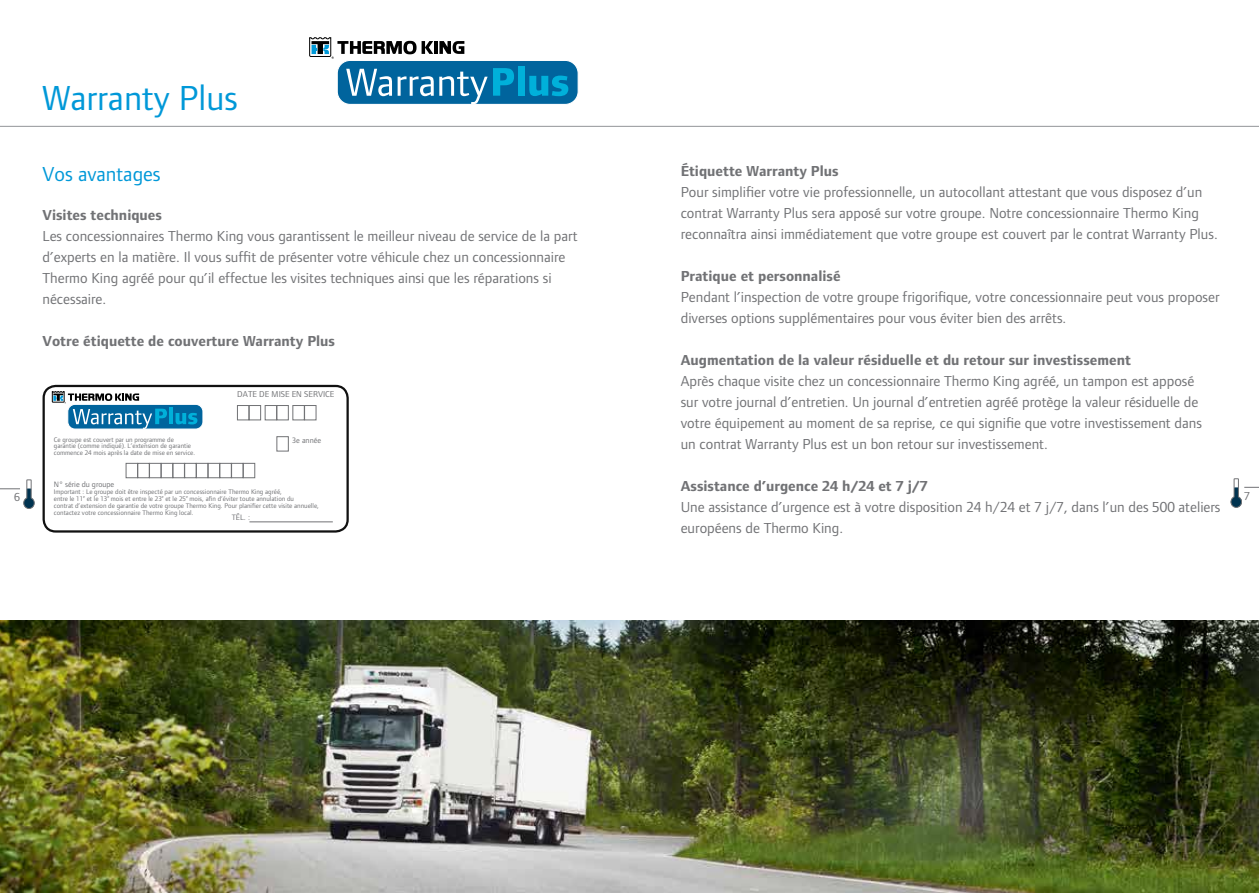
<style>
.page{position:relative;width:1259px;height:893px;background:#fff}
.page>*{position:absolute;margin:0;border:0;box-sizing:border-box;transform-origin:0 0}
.t1{font:36px "Foundry Form Sans Blonde";color:#0098d8}
.t2{font:21px "Foundry Form Sans Blonde";color:#0098d8}
.t3{font:15px/21px "Foundry Form Sans Blonde";color:#717275}
.t4{font:700 15px "Foundry Form Sans Blonde";color:#717275}
.t5{font:12px "Foundry Form Sans Blonde";color:#717275}
.t6{font:8.85px "Foundry Form Sans Blonde";color:#717275}
.t7{font:8.1px "Foundry Form Sans Blonde";color:#717275}
.t8{font:6.9px/6.9px "Foundry Form Sans Blonde";color:#717275}
</style>
<div class="page">
<img style="left:0;top:621px;width:1259px;height:272px">
<div style="left:43px;top:385px;width:306px;height:148px;border:2px solid #111;border-radius:12px"></div>
<div style="left:68px;top:404px;width:135px;height:25px;background:#00649d;border-radius:7px"></div>
<div style="left:67px;top:404px;width:136px;height:25px;border:1px solid #fff;border-radius:7px"></div>
<svg style="left:73px;top:409px;width:94px;height:20px"></svg>
<hr style="left:169px;top:408px;width:4px;height:16px;background:#00b0da">
<svg style="left:175px;top:413px;width:22px;height:11px"></svg>
<svg style="left:52px;top:391px;width:87px;height:12px"></svg>
<div style="left:237px;top:405px;width:12px;height:15px;border:1px solid #717275"></div>
<div style="left:184px;top:463px;width:12px;height:15px;border:1px solid #717275"></div>
<div style="left:138px;top:463px;width:11px;height:15px;border:1px solid #717275"></div>
<div style="left:126px;top:463px;width:12px;height:15px;border:1px solid #717275"></div>
<div style="left:249px;top:405px;width:12px;height:15px;border:1px solid #717275"></div>
<div style="left:196px;top:463px;width:12px;height:15px;border:1px solid #717275"></div>
<div style="left:149px;top:463px;width:12px;height:15px;border:1px solid #717275"></div>
<div style="left:265px;top:405px;width:12px;height:15px;border:1px solid #717275"></div>
<div style="left:208px;top:463px;width:12px;height:15px;border:1px solid #717275"></div>
<div style="left:161px;top:463px;width:12px;height:15px;border:1px solid #717275"></div>
<div style="left:231px;top:463px;width:12px;height:15px;border:1px solid #717275"></div>
<div style="left:220px;top:463px;width:11px;height:15px;border:1px solid #717275"></div>
<div style="left:173px;top:463px;width:12px;height:15px;border:1px solid #717275"></div>
<div style="left:304px;top:405px;width:12px;height:15px;border:1px solid #717275"></div>
<div style="left:243px;top:463px;width:12px;height:15px;border:1px solid #717275"></div>
<hr style="left:249px;top:522px;width:84px;height:1px;background:#717275">
<hr style="left:0;top:126px;width:1259px;height:1px;background:#939598">
<svg style="left:0;top:479px;width:35px;height:30px"></svg>
<svg style="left:1230px;top:478px;width:29px;height:30px"></svg>
<div style="left:337px;top:60px;width:241px;height:44px;background:#00649d;border-radius:13px"></div>
<div style="left:337px;top:60px;width:242px;height:45px;border:1px solid #fff;border-radius:13px"></div>
<svg style="left:346px;top:69px;width:141px;height:35px"></svg>
<svg style="left:493px;top:68px;width:21px;height:28px"></svg>
<div style="left:517px;top:66px;width:7px;height:30px;background:#00b0da"></div>
<svg style="left:529px;top:76px;width:39px;height:20px"></svg>
<hr style="left:434px;top:41px;width:4px;height:13px;background:#000">
<svg style="left:439px;top:41px;width:25px;height:13px"></svg>
<svg style="left:309px;top:38px;width:124px;height:21px"></svg>
<h1 class="t1" style="left:43px;top:77px;width:197px">Warranty Plus</h1>
<p class="t4" style="left:681px;top:163px;width:159px">Étiquette Warranty Plus</p>
<p class="t3" style="left:681px;top:181px;width:538px">Pour simplifier votre vie professionnelle, un autocollant attestant que vous disposez d’un contrat Warranty Plus sera apposé sur votre groupe. Notre concessionnaire Thermo King reconnaîtra ainsi immédiatement que votre groupe est couvert par le contrat Warranty Plus.</p>
<p class="t4" style="left:681px;top:268px;width:161px">Pratique et personnalisé</p>
<p class="t3" style="left:681px;top:286px;width:540px">Pendant l’inspection de votre groupe frigorifique, votre concessionnaire peut vous proposer diverses options supplémentaires pour vous éviter bien des arrêts.</p>
<p class="t4" style="left:681px;top:352px;width:452px">Augmentation de la valeur résiduelle et du retour sur investissement</p>
<p class="t3" style="left:681px;top:370px;width:522px">Après chaque visite chez un concessionnaire Thermo King agréé, un tampon est apposé sur votre journal d’entretien. Un journal d’entretien agréé protège la valeur résiduelle de votre équipement au moment de sa reprise, ce qui signifie que votre investissement dans un contrat Warranty Plus est un bon retour sur investissement.</p>
<p class="t4" style="left:681px;top:478px;width:248px">Assistance d’urgence 24 h/24 et 7 j/7</p>
<p class="t3" style="left:681px;top:496px;width:541px">Une assistance d’urgence est à votre disposition 24 h/24 et 7 j/7, dans l’un des 500 ateliers européens de Thermo King.</p>
<h2 class="t2" style="left:43px;top:162px;width:120px">Vos avantages</h2>
<p class="t4" style="left:43px;top:207px;width:121px">Visites techniques</p>
<p class="t3" style="left:43px;top:225px;width:536px">Les concessionnaires Thermo King vous garantissent le meilleur niveau de service de la part d’experts en la matière. Il vous suffit de présenter votre véhicule chez un concessionnaire Thermo King agréé pour qu’il effectue les visites techniques ainsi que les réparations si nécessaire.</p>
<p class="t4" style="left:43px;top:333px;width:294px">Votre étiquette de couverture Warranty Plus</p>
<p class="t6" style="left:237px;top:389px;width:99px">DATE DE MISE EN SERVICE</p>
<p class="t8" style="left:54px;top:436px;width:143px;line-height:6.3px">Ce groupe est couvert par un programme de garantie (comme indiqué). L’extension de garantie commence 24 mois après la date de mise en service.</p>
<p class="t7" style="left:54px;top:480px;width:62px">N° série du groupe</p>
<p class="t8" style="left:54px;top:488px;width:267px">Important : Le groupe doit être inspecté par un concessionnaire Thermo King agréé,<br>entre le 11<sup>e</sup> et le 13<sup>e</sup> mois et entre le 23<sup>e</sup> et le 25<sup>e</sup> mois, afin d’éviter toute annulation du<br>contrat d’extension de garantie de votre groupe Thermo King. Pour planifier cette visite annuelle, contactez votre concessionnaire Thermo King local.</p>
<p class="t7" style="left:292px;top:436px;width:30px">3e année</p>
<p class="t5" style="left:14px;top:490px;width:7px">6</p>
<p class="t5" style="left:1244px;top:489px;width:7px">7</p>
<p class="t7" style="left:232px;top:513px;width:20px">TÉL. :</p>
</div>
